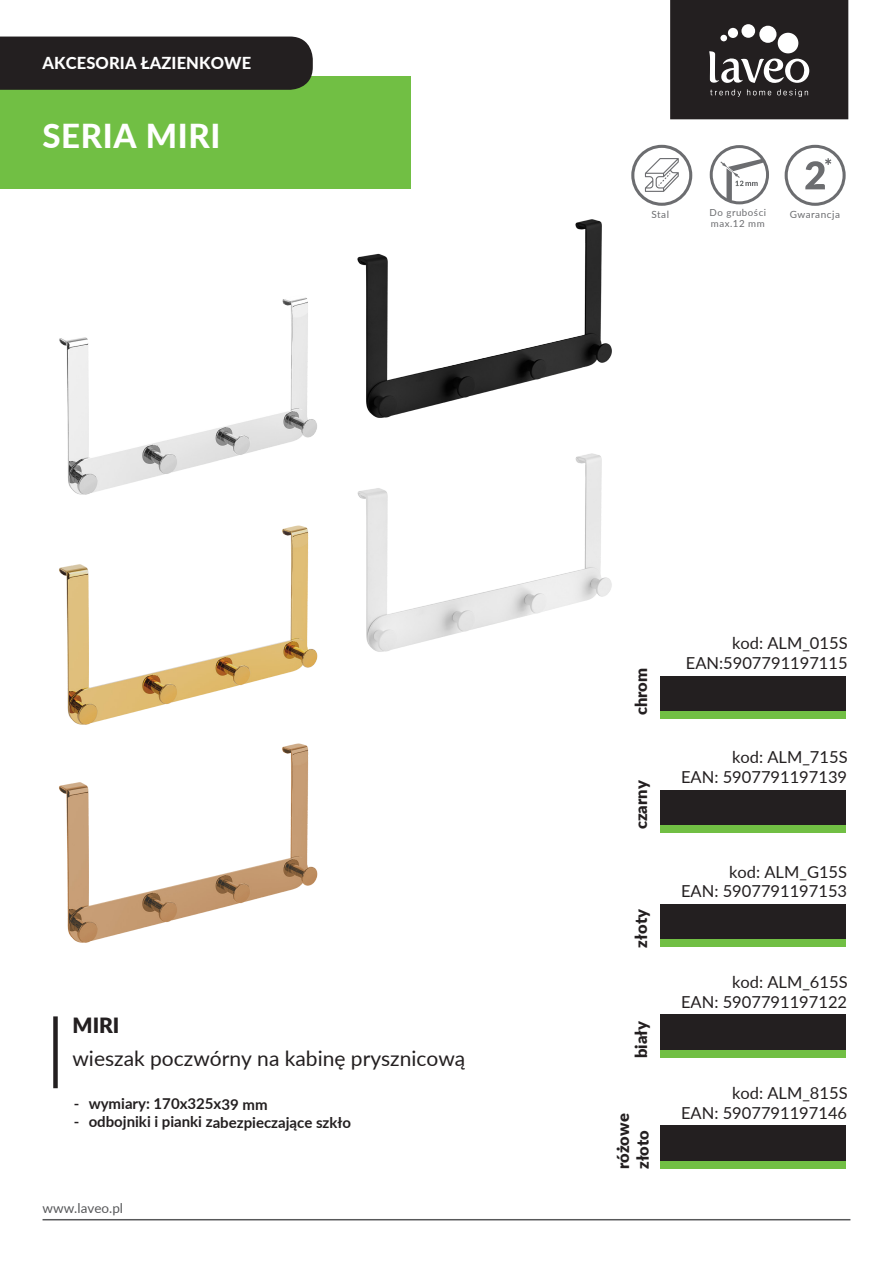
<style>
.page{position:relative;width:893px;height:1263px;background:#fff}
.page>*{position:absolute;margin:0;border:0;box-sizing:border-box;transform-origin:0 0}
.t1{font:800 33px "Lato";letter-spacing:.02em;color:#fff}
.t2{font:21px "Lato";color:#231f20}
.t3{font:900 21px "Lato";color:#231f20}
.t4{font:16.5px/19.8px "Lato";color:#231f20;text-align:right}
.t5{font:900 16.5px/19.8px "Lato";color:#231f20}
.t6{font:800 16.5px "Lato";letter-spacing:.005em;color:#fff}
.t7{font:700 15px "Lato";color:#231f20}
.t8{font:13.5px "Lato";color:#57585a}
.t9{font:10.05px "Lato";letter-spacing:.055em;color:#6c6d70}
.t10{font:9.75px/11.7px "Lato";letter-spacing:.055em;color:#6c6d70}
</style>
<div class="page">
<div style="left:660px;top:790px;width:186px;height:35px;background:#231f20"></div>
<div style="left:660px;top:825px;width:186px;height:8px;background:#71bf44"></div>
<div style="left:660px;top:904px;width:186px;height:35px;background:#231f20"></div>
<div style="left:660px;top:939px;width:186px;height:8px;background:#71bf44"></div>
<div style="left:53px;top:1016px;width:5px;height:72px;background:#231f20"></div>
<div style="left:660px;top:676px;width:186px;height:35px;background:#231f20"></div>
<div style="left:660px;top:711px;width:186px;height:8px;background:#71bf44"></div>
<div style="left:660px;top:1015px;width:186px;height:35px;background:#231f20"></div>
<div style="left:660px;top:1050px;width:186px;height:8px;background:#71bf44"></div>
<svg style="left:670px;top:0;width:178px;height:119px;background:#383435"></svg>
<div style="left:0;top:76px;width:411px;height:113px;background:#71bf44"></div>
<div style="left:0;top:37px;width:313px;height:53px;background:#231f20"></div>
<svg style="left:631px;top:145px;width:61px;height:61px"></svg>
<svg style="left:785px;top:145px;width:61px;height:61px"></svg>
<div style="left:660px;top:1126px;width:186px;height:35px;background:#231f20"></div>
<div style="left:660px;top:1161px;width:186px;height:7px;background:#71bf44"></div>
<svg style="left:710px;top:145px;width:59px;height:59px"></svg>
<img style="left:357px;top:219px;width:255px;height:182px">
<img style="left:59px;top:547px;width:259px;height:147px">
<img style="left:59px;top:297px;width:258px;height:250px">
<img style="left:357px;top:401px;width:255px;height:251px">
<img style="left:59px;top:694px;width:259px;height:249px">
<hr style="left:43px;top:1219px;width:807px;height:1px;background:#57585a">
<p class="t6" style="left:43px;top:51px;width:210px">AKCESORIA ŁAZIENKOWE</p>
<h1 class="t1" style="left:43px;top:111px;width:179px">SERIA MIRI</h1>
<p class="t10" style="left:710px;top:206px;width:58px">Do grubości max.12 mm</p>
<p class="t9" style="left:651px;top:207px;width:19px">Stal</p>
<p class="t9" style="left:790px;top:207px;width:52px">Gwarancja</p>
<p class="t3" style="left:72px;top:1010px;width:49px">MIRI</p>
<p class="t2" style="left:72px;top:1044px;width:394px">wieszak poczwórny na kabinę prysznicową</p>
<p class="t7" style="left:74px;top:1093px;width:195px">- wymiary: 170x325x39 mm</p>
<p class="t7" style="left:74px;top:1111px;width:279px">- odbojniki i pianki zabezpieczające szkło</p>
<p class="t8" style="left:43px;top:1198px;width:82px">www.laveo.pl</p>
<p class="t5" style="left:630px;top:715px;width:49px;rotate:-90deg">chrom</p>
<p class="t5" style="left:630px;top:829px;width:50px;rotate:-90deg">czarny</p>
<p class="t5" style="left:630px;top:947px;width:40px;rotate:-90deg">złoty</p>
<p class="t5" style="left:630px;top:1058px;width:39px;rotate:-90deg">biały</p>
<p class="t5" style="left:612px;top:1169px;width:57px;rotate:-90deg">różowe złoto</p>
<p class="t4" style="left:686px;top:632px;width:163px">kod: ALM_015S<br>EAN:5907791197115</p>
<p class="t4" style="left:681px;top:746px;width:168px">kod: ALM_715S<br>EAN: 5907791197139</p>
<p class="t4" style="left:681px;top:861px;width:168px">kod: ALM_G15S<br>EAN: 5907791197153</p>
<p class="t4" style="left:681px;top:972px;width:168px">kod: ALM_615S<br>EAN: 5907791197122</p>
<p class="t4" style="left:681px;top:1082px;width:168px">kod: ALM_815S<br>EAN: 5907791197146</p>
</div>
